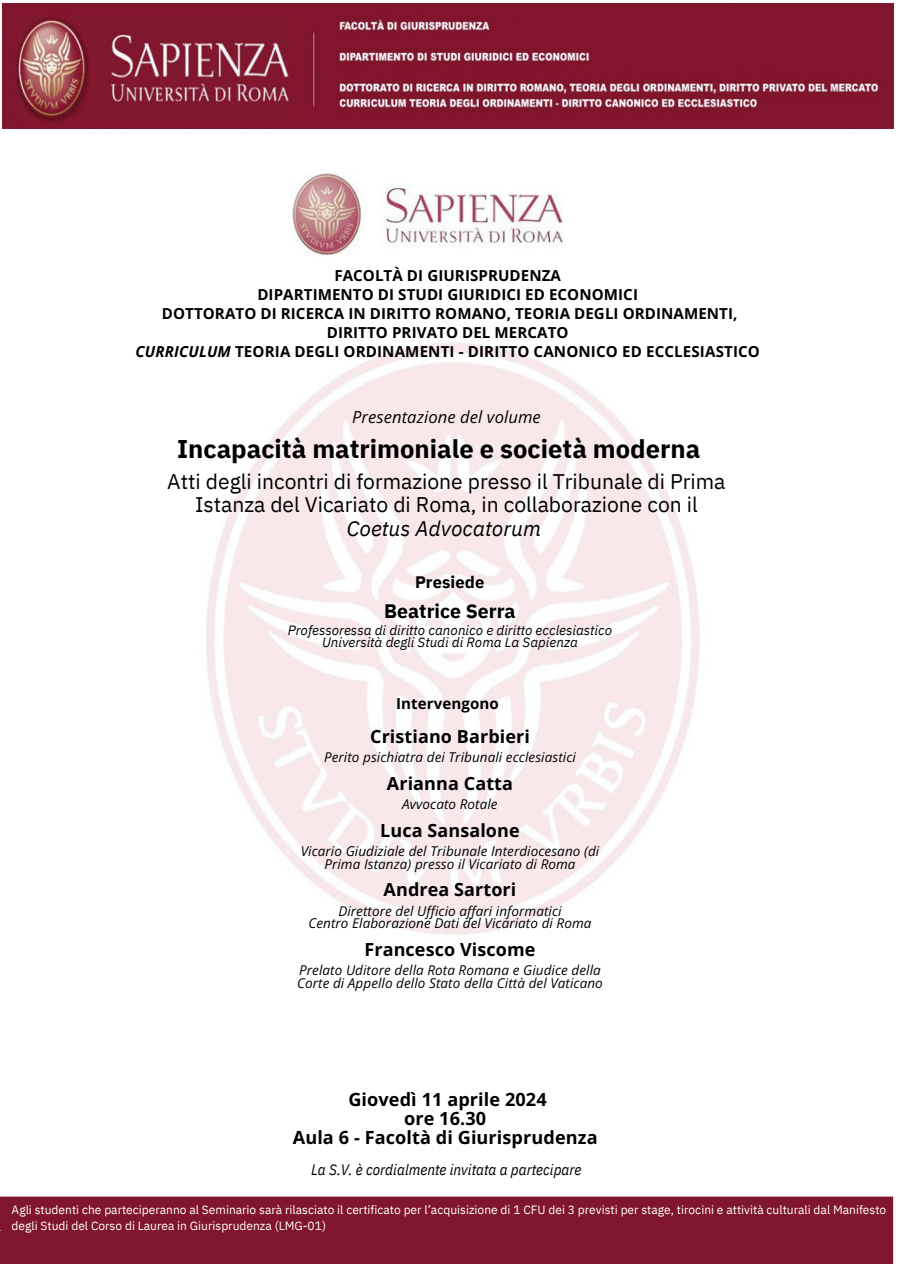
<style>
.page{position:relative;width:900px;height:1272px;background:#fff}
.page>*{position:absolute;margin:0;border:0;box-sizing:border-box;transform-origin:0 0}
.t1{font:700 25.65px "IBM Plex Sans";color:#000}
.t2{font:21.15px/23.7px "IBM Plex Sans";color:#000;text-align:center}
.t3{font:700 19.5px "IBM Plex Sans";color:#000}
.t4{font:700 18.15px/19.2px "Open Sans";letter-spacing:.005em;color:#000;text-align:center}
.t5{font:700 18px "Open Sans";letter-spacing:.005em;color:#000}
.t6{font:italic 16.65px "Open Sans";letter-spacing:.005em;color:#000}
.t7{font:700 16.65px "IBM Plex Sans";letter-spacing:.005em;color:#000}
.t8{font:700 15.15px/19.2px "Open Sans";letter-spacing:.005em;color:#000;text-align:center}
.t9{font:italic 15.15px "IBM Plex Sans Cond";color:#000}
.t10{font:italic 13.5px/12.5px "Open Sans";letter-spacing:.005em;color:#000;text-align:center}
.t11{font:italic 13.5px "IBM Plex Sans";color:#000}
.t12{font:12px/16px "IBM Plex Sans";color:#fff}
.s1{font-style:italic}
</style>
<div class="page">
<img style="left:206px;top:342px;width:494px;height:593px">
<img style="left:2px;top:3px;width:891px;height:125px">
<img style="left:292px;top:172px;width:271px;height:84px">
<div style="left:0;top:1196px;width:893px;height:67px;background:#80162d"></div>
<h4 class="t8" style="left:135px;top:265px;width:626px">FACOLTÀ DI GIURISPRUDENZA<br>DIPARTIMENTO DI STUDI GIURIDICI ED ECONOMICI<br>DOTTORATO DI RICERCA IN DIRITTO ROMANO, TEORIA DEGLI ORDINAMENTI, DIRITTO PRIVATO DEL MERCATO<br><span class="s1">CURRICULUM</span> TEORIA DEGLI ORDINAMENTI - DIRITTO CANONICO ED ECCLESIASTICO</h4>
<h5 class="t6" style="left:352px;top:405px;width:190px">Presentazione del volume</h5>
<h1 class="t1" style="left:177px;top:432px;width:525px">Incapacità matrimoniale e società moderna</h1>
<h2 class="t2" style="left:167px;top:469px;width:560px">Atti degli incontri di formazione presso il Tribunale di Prima<br>Istanza del Vicariato di Roma, in collaborazione con il<br><span class="s1">Coetus Advocatorum</span></h2>
<p class="t7" style="left:415px;top:570px;width:71px">Presiede</p>
<p class="t3" style="left:384px;top:598px;width:133px">Beatrice Serra</p>
<h6 class="t11" style="left:288px;top:621px;width:326px">Professoressa di diritto canonico e diritto ecclesiastico</h6>
<p class="t11" style="left:322px;top:633px;width:257px">Università degli Studi di Roma La Sapienza</p>
<p class="t8" style="left:396px;top:694px;width:104px">Intervengono</p>
<p class="t5" style="left:370px;top:723px;width:161px">Cristiano Barbieri</p>
<p class="t10" style="left:324px;top:750px;width:253px">Perito psichiatra dei Tribunali ecclesiastici</p>
<p class="t5" style="left:387px;top:770px;width:128px">Arianna Catta</p>
<p class="t10" style="left:402px;top:797px;width:97px">Avvocato Rotale</p>
<p class="t5" style="left:380px;top:817px;width:141px">Luca Sansalone</p>
<p class="t10" style="left:301px;top:844px;width:300px">Vicario Giudiziale del Tribunale Interdiocesano (di<br>Prima Istanza) presso il Vicariato di Roma</p>
<p class="t5" style="left:384px;top:876px;width:134px">Andrea Sartori</p>
<p class="t10" style="left:338px;top:904px;width:225px">Direttore del Ufficio affari informatici</p>
<p class="t10" style="left:308px;top:916px;width:285px">Centro Elaborazione Dati del Vicariato di Roma</p>
<p class="t5" style="left:365px;top:936px;width:172px">Francesco Viscome</p>
<h3 class="t10" style="left:297px;top:963px;width:307px;text-align:left">Prelato Uditore della Rota Romana e Giudice della<br>Corte di Appello dello Stato della Città del Vaticano</h3>
<h3 class="t4" style="left:293px;top:1089px;width:306px">Giovedì 11 aprile 2024<br>ore 16.30<br>Aula 6 - Facoltà di Giurisprudenza</h3>
<p class="t9" style="left:311px;top:1158px;width:272px">La S.V. è cordialmente invitata a partecipare</p>
<p class="t12" style="left:12px;top:1201px;width:876px">Agli studenti che parteciperanno al Seminario sarà rilasciato il certificato per l’acquisizione di 1 CFU dei 3 previsti per stage, tirocini e attività culturali dal Manifesto degli Studi del Corso di Laurea in Giurisprudenza (LMG-01)</p>
</div>
